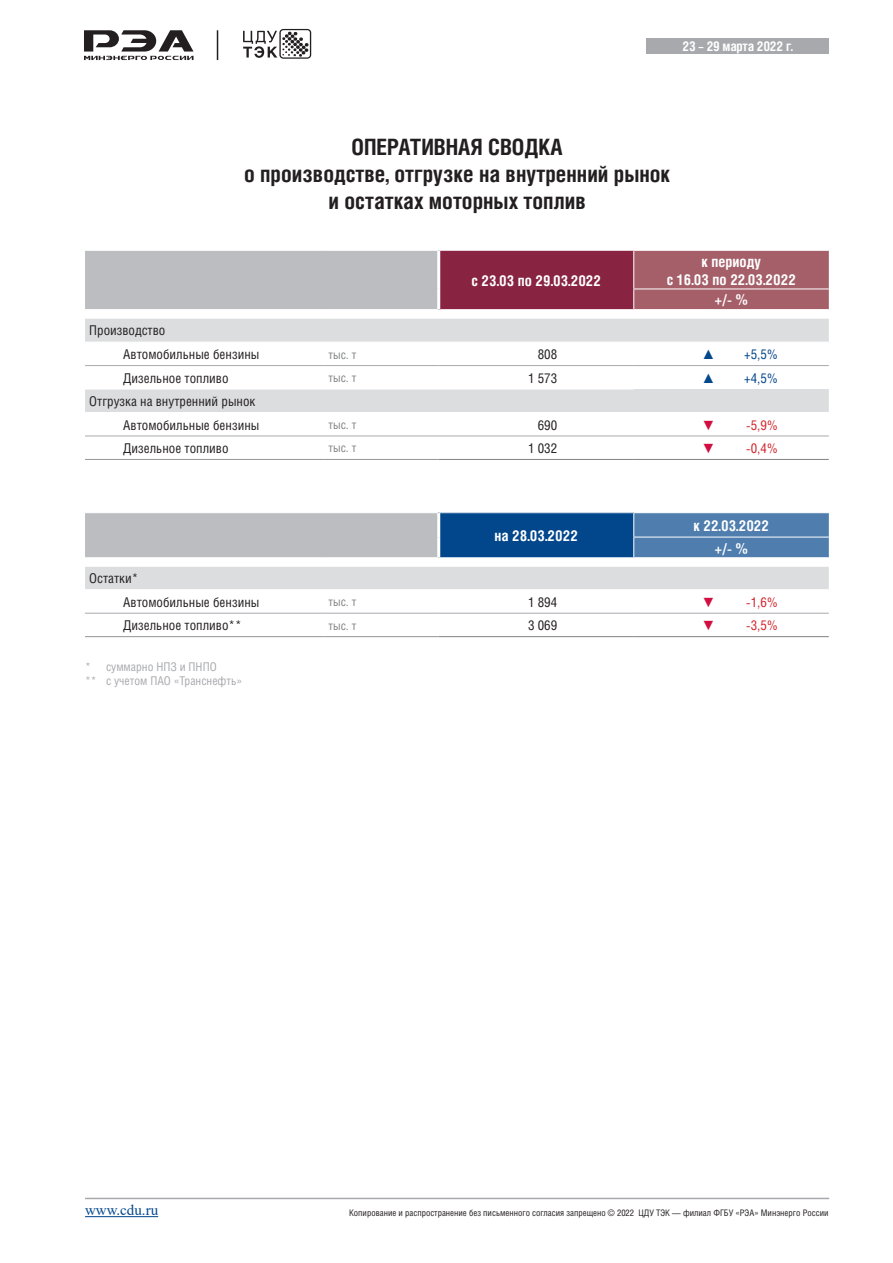
<style>
.page{position:relative;width:893px;height:1263px;background:#fff}
.page>*{position:absolute;margin:0;border:0;box-sizing:border-box;transform-origin:0 0}
.Zag_1_red{font:700 22.5px/27px "Helios Cond";color:#231f20;text-align:center}
._01_tabl_shapka{font:700 15px/18px "Helios Cond";color:#fff;text-align:center}
.t1{font:15px "Times New Roman";color:#02468c}
._02_tabl_l{font:13.5px "Helios Cond";color:#231f20}
._01_tabl_l{font:13.5px "Helios Cond";color:#231f20}
.t2{font:13.5px "Helios Cond";color:#d1232a}
._01_tabl_r{font:13.5px "Helios Cond";color:#231f20}
.t3{font:700 13.5px "Helios Cond";letter-spacing:-.02em;color:#fff}
.t4{font:13.5px "Helios Cond";color:#02468c}
._02_tabl_l-2{font:12px "Helios Cond";color:#a8a9ad}
._01_tabl_l-2{font:12px "Helios Cond";color:#808285}
.t5{font:9px "Helios Cond";color:#231f20}
.s1{font-family:"Arial"}
.s2{font-family:"Arial";color:#d10e40}
</style>
<div class="page">
<div style="left:647px;top:38px;width:182px;height:16px;background:#a8a9ad"></div>
<hr style="left:85px;top:1216px;width:73px;height:1px;background:#02468c">
<hr style="left:85px;top:1198px;width:744px;height:1px;background:#a8a9ad">
<svg style="left:243px;top:29px;width:68px;height:30px"></svg>
<svg style="left:84px;top:30px;width:109px;height:30px"></svg>
<hr style="left:217px;top:30px;width:1px;height:30px;background:#231f20">
<div style="left:439px;top:250px;width:195px;height:60px;background:#882442"></div>
<svg style="left:85px;top:319px;width:744px;height:93px"></svg>
<hr style="left:85px;top:342px;width:239px;height:1px;background:#fff">
<hr style="left:324px;top:342px;width:115px;height:1px;background:#fff">
<hr style="left:439px;top:250px;width:195px;height:1px;background:#fff">
<hr style="left:439px;top:342px;width:195px;height:1px;background:#fff">
<hr style="left:85px;top:365px;width:239px;height:1px;background:#a8a9ad">
<hr style="left:324px;top:365px;width:115px;height:1px;background:#a8a9ad">
<hr style="left:439px;top:365px;width:195px;height:1px;background:#a8a9ad">
<hr style="left:85px;top:389px;width:239px;height:1px;background:#fff">
<hr style="left:324px;top:389px;width:115px;height:1px;background:#fff">
<hr style="left:439px;top:389px;width:195px;height:1px;background:#fff">
<hr style="left:85px;top:436px;width:239px;height:1px;background:#a8a9ad">
<hr style="left:85px;top:459px;width:239px;height:1px;background:#939598">
<hr style="left:324px;top:436px;width:115px;height:1px;background:#a8a9ad">
<hr style="left:324px;top:459px;width:115px;height:1px;background:#939598">
<hr style="left:439px;top:436px;width:195px;height:1px;background:#a8a9ad">
<hr style="left:439px;top:459px;width:195px;height:1px;background:#808285">
<hr style="left:634px;top:436px;width:195px;height:1px;background:#a8a9ad">
<hr style="left:634px;top:459px;width:195px;height:1px;background:#808285">
<hr style="left:634px;top:342px;width:195px;height:1px;background:#fff">
<hr style="left:634px;top:365px;width:195px;height:1px;background:#a8a9ad">
<hr style="left:440px;top:309px;width:194px;height:1px;background:#fff">
<svg style="left:633px;top:250px;width:196px;height:60px;background:#a96770"></svg>
<div style="left:85px;top:250px;width:355px;height:60px;background:#bcbdc0"></div>
<hr style="left:85px;top:613px;width:239px;height:1px;background:#a8a9ad">
<hr style="left:85px;top:636px;width:239px;height:1px;background:#939598">
<hr style="left:324px;top:613px;width:115px;height:1px;background:#a8a9ad">
<hr style="left:324px;top:636px;width:115px;height:1px;background:#939598">
<hr style="left:439px;top:613px;width:195px;height:1px;background:#a8a9ad">
<hr style="left:439px;top:636px;width:195px;height:1px;background:#808285">
<hr style="left:634px;top:613px;width:195px;height:1px;background:#a8a9ad">
<hr style="left:634px;top:636px;width:195px;height:1px;background:#808285">
<svg style="left:85px;top:513px;width:744px;height:76px;background:#a2b4c7"></svg>
<p class="t3" style="left:683px;top:38px;width:112px">23 – 29 марта 2022 г.</p>
<p class="Zag_1_red" style="left:244px;top:133px;width:428px">ОПЕРАТИВНАЯ СВОДКА<br>о производстве, отгрузке на внутренний рынок и остатках моторных топлив</p>
<p class="_01_tabl_shapka" style="left:471px;top:271px;width:131px">с 23.03 по 29.03.2022</p>
<p class="_01_tabl_shapka" style="left:667px;top:252px;width:131px">к периоду<br>c 16.03 по 22.03.2022</p>
<p class="_01_tabl_shapka" style="left:715px;top:291px;width:34px">+/- %</p>
<p class="_01_tabl_l" style="left:89px;top:323px;width:78px">Производство</p>
<p class="_02_tabl_l" style="left:123px;top:346px;width:138px">Автомобильные бензины</p>
<p class="_01_tabl_l-2" style="left:328px;top:347px;width:29px">тыс. т</p>
<p class="_01_tabl_r" style="left:538px;top:346px;width:21px">808</p>
<p class="t4" style="left:702px;top:346px;width:77px"><span class="s1">▲</span> +5,5%</p>
<p class="_02_tabl_l" style="left:123px;top:370px;width:107px">Дизельное топливо</p>
<p class="_01_tabl_l-2" style="left:328px;top:371px;width:29px">тыс. т</p>
<p class="_01_tabl_r" style="left:528px;top:370px;width:31px">1 573</p>
<p class="t4" style="left:702px;top:370px;width:77px"><span class="s1">▲</span> +4,5%</p>
<p class="_01_tabl_l" style="left:89px;top:393px;width:168px">Отгрузка на внутренний рынок</p>
<p class="_02_tabl_l" style="left:123px;top:417px;width:138px">Автомобильные бензины</p>
<p class="_01_tabl_l-2" style="left:328px;top:417px;width:29px">тыс. т</p>
<p class="_01_tabl_r" style="left:538px;top:417px;width:21px">690</p>
<p class="t2" style="left:702px;top:417px;width:77px"><span class="s2">▼</span> -5,9%</p>
<p class="_02_tabl_l" style="left:123px;top:440px;width:107px">Дизельное топливо</p>
<p class="_01_tabl_l-2" style="left:328px;top:441px;width:29px">тыс. т</p>
<p class="_01_tabl_r" style="left:528px;top:440px;width:31px">1 032</p>
<p class="t2" style="left:702px;top:440px;width:77px"><span class="s2">▼</span> -0,4%</p>
<p class="_01_tabl_shapka" style="left:495px;top:527px;width:85px">на 28.03.2022</p>
<p class="_01_tabl_shapka" style="left:693px;top:516px;width:77px">к 22.03.2022</p>
<p class="_01_tabl_shapka" style="left:715px;top:539px;width:34px">+/- %</p>
<p class="_01_tabl_l" style="left:89px;top:570px;width:51px">Остатки*</p>
<p class="_02_tabl_l" style="left:123px;top:594px;width:138px">Автомобильные бензины</p>
<p class="_01_tabl_l-2" style="left:328px;top:595px;width:29px">тыс. т</p>
<p class="_01_tabl_r" style="left:528px;top:594px;width:31px">1 894</p>
<p class="t2" style="left:702px;top:594px;width:77px"><span class="s2">▼</span> -1,6%</p>
<p class="_02_tabl_l" style="left:123px;top:617px;width:120px">Дизельное топливо**</p>
<p class="_01_tabl_l-2" style="left:328px;top:618px;width:29px">тыс. т</p>
<p class="_01_tabl_r" style="left:528px;top:617px;width:31px">3 069</p>
<p class="t2" style="left:702px;top:617px;width:77px"><span class="s2">▼</span> -3,5%</p>
<p class="_02_tabl_l-2" style="left:85px;top:659px;width:133px">* суммарно НПЗ и ПНПО</p>
<p class="_02_tabl_l-2" style="left:85px;top:674px;width:159px">** с учетом ПАО «Транснефть»</p>
<p class="t1" style="left:85px;top:1199px;width:75px">www.cdu.ru</p>
<p class="t5" style="left:349px;top:1207px;width:481px">Копирование и распространение без письменного согласия запрещено © 2022 ЦДУ ТЭК — филиал ФГБУ «РЭА» Минэнерго России</p>
</div>
